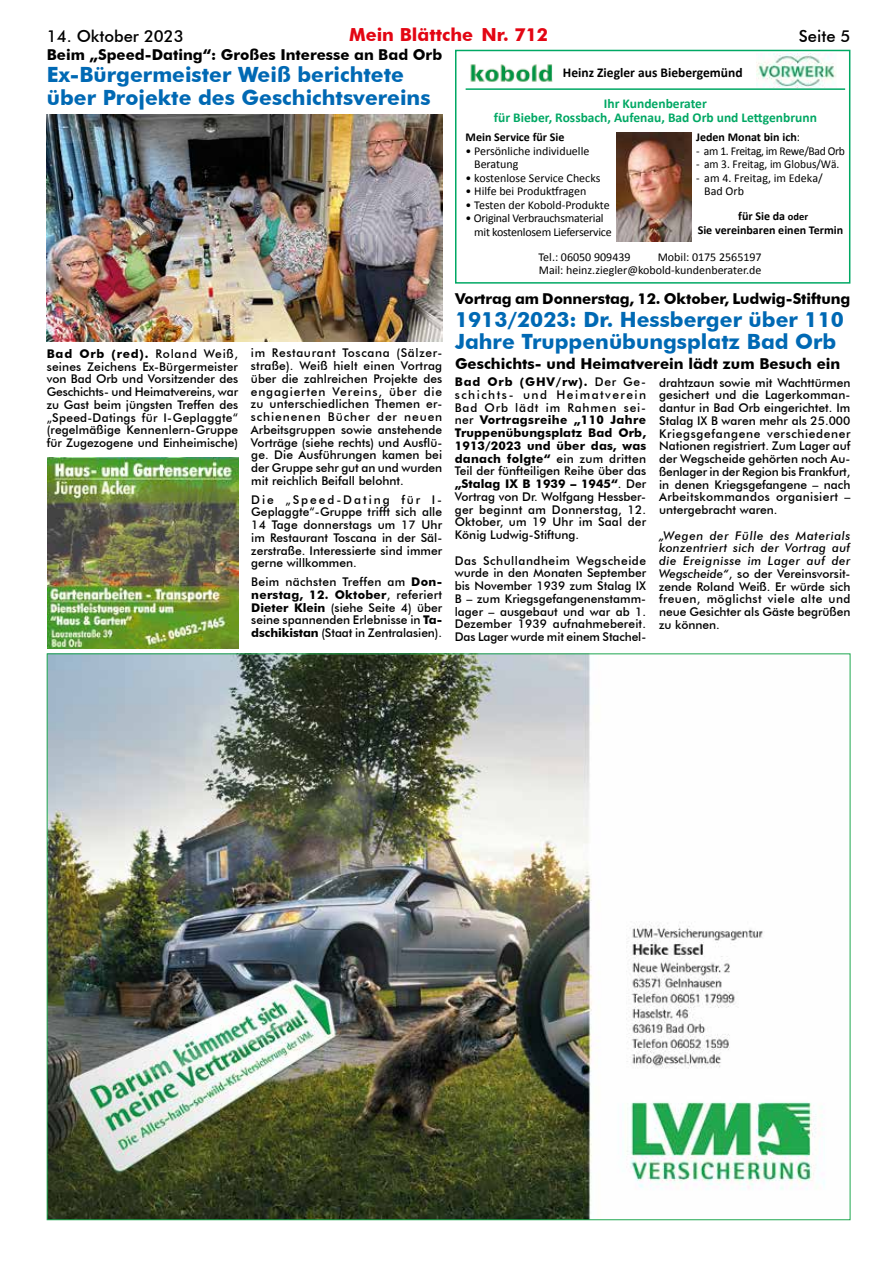
<style>
.page{position:relative;width:893px;height:1263px;background:#fff}
.page>*{position:absolute;margin:0;border:0;box-sizing:border-box;transform-origin:0 0}
.t1{font:700 21px/22.5px "Futura BT";color:#0069b4}
.t2{font:700 18px "Futura BT";color:#e30613}
.t3{font:500 16.5px "Futura BT";color:#000}
.t4{font:700 15px "Futura BT";color:#000}
.t5{font:700 13.5px/13.5px "Calibri";color:#00a864;text-align:center}
.t6{font:700 13.5px "Calibri";color:#000}
.t7{font:500 12px/12.8px "Futura BT";color:#000;text-align:justify}
.t8{font:12px/13.5px "Calibri";color:#000}
.t9{font:700 12px/14.4px "Calibri";color:#000;text-align:center}
.t10{font:12px/13.5px "Calibri";letter-spacing:-.02em;color:#000}
.t11{font:12px "Calibri";letter-spacing:-.03em;color:#000}
.s1{font-weight:700}
.s2{font-weight:400}
.s3{font-size:10.5px}
.s4{font-style:italic}
</style>
<div class="page">
<div style="left:455px;top:50px;width:395px;height:234px;border:2px solid #00a864"></div>
<img style="left:757px;top:54px;width:79px;height:33px">
<img style="left:470px;top:64px;width:83px;height:18px">
<hr style="left:466px;top:88px;width:379px;height:2px;background:#00a864">
<img style="left:617px;top:132px;width:74px;height:110px">
<img style="left:48px;top:457px;width:191px;height:191px">
<img style="left:47px;top:114px;width:395px;height:228px">
<img style="left:49px;top:655px;width:776px;height:563px">
<h3 class="t3" style="left:47px;top:26px;width:139px">14. Oktober 2023</h3>
<h2 class="t2" style="left:349px;top:24px;width:201px">Mein Blättche Nr. 712</h2>
<h3 class="t3" style="left:799px;top:26px;width:53px">Seite 5</h3>
<p class="t4" style="left:47px;top:45px;width:397px">Beim „Speed-Dating“: Großes Interesse an Bad Orb</p>
<h1 class="t1" style="left:47px;top:63px;width:385px">Ex-Bürgermeister Weiß berichtete über Projekte des Geschichtsvereins</h1>
<p class="t7" style="left:47px;top:347px;width:193px"><span class="s1">Bad Orb (red).</span> Roland Weiß, seines Zeichens Ex-Bürgermeister von Bad Orb und Vorsitzender des Geschichts- und Heimatvereins, war zu Gast beim jüngsten Treffen des „Speed-Datings für I-Geplaggte“ (regelmäßige Kennenlern-Gruppe für Zugezogene und Einheimische)</p>
<p class="t7" style="left:251px;top:347px;width:193px">im Restaurant Toscana (Sälzer&shy;straße). Weiß hielt einen Vortrag über die zahlreichen Projekte des engagierten Vereins, über die zu unterschiedlichen Themen er&shy;schienenen Bücher der neuen Arbeitsgruppen sowie anstehende Vorträge (siehe rechts) und Ausflü&shy;ge. Die Ausführungen kamen bei der Gruppe sehr gut an und wurden mit reichlich Beifall belohnt.</p>
<p class="t7" style="left:251px;top:493px;width:192px">Die „Speed-Dating für I-Geplaggte“-Gruppe trifft sich alle 14 Tage donnerstags um 17 Uhr im Restaurant Toscana in der Säl&shy;zerstraße. Interessierte sind immer gerne willkommen.</p>
<p class="t7" style="left:251px;top:575px;width:192px">Beim nächsten Treffen am <span class="s1">Don&shy;nerstag, 12. Oktober</span>, referiert <span class="s1">Dieter Klein</span> (siehe Seite 4) über seine spannenden Erlebnisse in <span class="s1">Ta&shy;dschikistan</span> (Staat in Zentralasien).</p>
<p class="t6" style="left:563px;top:64px;width:181px">Heinz Ziegler aus Biebergemünd</p>
<p class="t5" style="left:494px;top:96px;width:324px">Ihr Kundenberater<br>für Bieber, Rossbach, Aufenau, Bad Orb und Lettgenbrunn</p>
<p class="t9" style="left:466px;top:129px;width:100px">Mein Service für Sie</p>
<p class="t8" style="left:474px;top:143px;width:117px;text-indent:-9px">• Persönliche individuelle<br>Beratung</p>
<p class="t8" style="left:466px;top:170px;width:136px">• kostenlose Service Checks</p>
<p class="t8" style="left:466px;top:184px;width:122px">• Hilfe bei Produktfragen</p>
<p class="t8" style="left:466px;top:197px;width:146px">• Testen der Kobold-Produkte</p>
<p class="t10" style="left:474px;top:211px;width:139px;text-indent:-9px">• Original Verbrauchsmaterial mit kostenlosem Lieferservice</p>
<p class="t9" style="left:696px;top:129px;width:105px">Jeden Monat bin ich<span class="s2">:</span></p>
<p class="t11" style="left:696px;top:143px;width:150px">- am 1. Freitag, im Rewe/Bad Orb</p>
<p class="t8" style="left:696px;top:157px;width:145px">- am 3. Freitag, im Globus/Wä.</p>
<p class="t8" style="left:704px;top:170px;width:120px;text-indent:-8px">- am 4. Freitag, im Edeka/<br>Bad Orb</p>
<p class="t9" style="left:698px;top:208px;width:147px">für Sie da <span class="s3">oder<br></span>Sie vereinbaren einen Termin</p>
<p class="t8" style="left:538px;top:249px;width:94px">Tel.: 06050 909439</p>
<p class="t8" style="left:539px;top:249px;width:224px;text-align:right">Mobil: 0175 2565197<br>Mail: heinz.ziegler@kobold-kundenberater.de</p>
<p class="t4" style="left:455px;top:290px;width:397px">Vortrag am Donnerstag, 12. Oktober, Ludwig-Stiftung</p>
<h1 class="t1" style="left:455px;top:308px;width:390px">1913/2023: Dr. Hessberger über 110<br>Jahre Truppenübungsplatz Bad Orb</h1>
<p class="t4" style="left:455px;top:354px;width:387px">Geschichts- und Heimatverein lädt zum Besuch ein</p>
<p class="t7" style="left:659px;top:376px;width:193px">drahtzaun sowie mit Wachttürmen gesichert und die Lagerkomman&shy;dantur in Bad Orb eingerichtet. Im Stalag IX B waren mehr als 25.000<br>Kriegsgefangene verschiedener Nationen registriert. Zum Lager auf der Wegscheide gehörten noch Au&shy;ßenlager in der Region bis Frankfurt, in denen Kriegsgefangene – nach Arbeitskommandos organisiert – untergebracht waren.</p>
<p class="t7" style="left:659px;top:529px;width:193px"><span class="s4">„Wegen der Fülle des Materials konzentriert sich der Vortrag auf die Ereignisse im Lager auf der Wegscheide“</span>, so der Vereinsvorsit&shy;zende Roland Weiß. Er würde sich freuen, möglichst viele alte und neue Gesichter als Gäste begrüßen zu können.</p>
<p class="t7" style="left:455px;top:375px;width:193px"><span class="s1">Bad Orb (GHV/rw).</span> Der Ge&shy;schichts- und Heimatverein Bad Orb lädt im Rahmen sei&shy;ner <span class="s1">Vortragsreihe „110 Jahre Truppenübungsplatz Bad Orb, 1913/2023 und über das, was danach folgte“</span> ein zum dritten Teil der fünfteiligen Reihe über das <span class="s1">„Stalag IX B 1939 – 1945“</span>. Der Vortrag von Dr. Wolfgang Hessber&shy;ger beginnt am Donnerstag, 12.<br>Oktober, um 19 Uhr im Saal der König Ludwig-Stiftung.</p>
<p class="t7" style="left:455px;top:554px;width:193px">Das Schullandheim Wegscheide wurde in den Monaten September bis November 1939 zum Stalag IX B – zum Kriegsgefangenenstamm&shy;lager – ausgebaut und war ab 1.<br>Dezember 1939 aufnahmebereit.<br>Das Lager wurde mit einem Stachel-</p>
</div>
